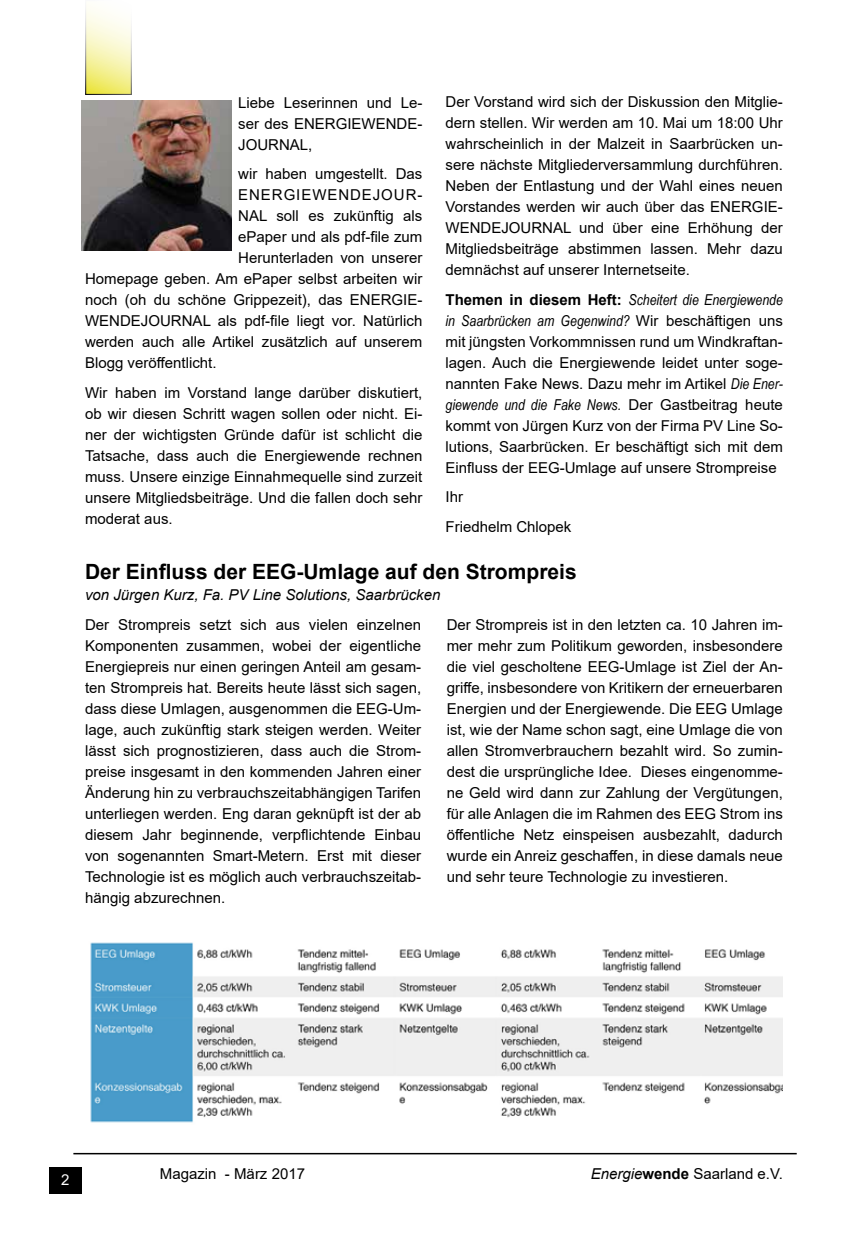
<style>
.page{position:relative;width:868px;height:1238px;background:#fff}
.page>*{position:absolute;margin:0;border:0;box-sizing:border-box;transform-origin:0 0}
.t1{font:700 21px "Arial";color:#000}
.t2{font:15px/21px "Arial";color:#000;text-align:justify}
.t3{font:italic 15px/21px "Arial Narrow";color:#000}
.t4{font:italic 15px "Arial";color:#000}
.t5{font:15px "Arial";letter-spacing:.06em;color:#000}
.t6{font:15px "Arial";color:#fff}
.s1{font-family:"Arial";font-weight:700;font-style:normal}
.s2{font-family:"Arial";font-style:normal}
.s3{font-family:"Arial Narrow";font-style:italic}
.s4{font-style:italic}
.s5{font-weight:700}
</style>
<div class="page">
<img style="left:82px;top:100px;width:150px;height:151px">
<hr style="left:73px;top:1152px;width:723px;height:2px;background:#000">
<div style="left:49px;top:1167px;width:33px;height:26px;background:#000"></div>
<svg style="left:87px;top:8px;width:43px;height:85px"></svg>
<img style="left:90px;top:942px;width:692px;height:181px">
<p class="t2" style="left:238px;top:92px;width:186px">Liebe Leserinnen und Le&shy;ser des ENERGIEWENDE-JOURNAL,</p>
<p class="t2" style="left:238px;top:163px;width:186px">wir haben umgestellt. Das</p>
<p class="t5" style="left:238px;top:185px;width:186px">ENERGIEWENDEJOUR-</p>
<p class="t2" style="left:238px;top:205px;width:186px">NAL soll es zukünftig als</p>
<p class="t2" style="left:238px;top:226px;width:186px">ePaper und als pdf-file zum</p>
<p class="t2" style="left:238px;top:247px;width:186px">Herunterladen von unserer</p>
<p class="t2" style="left:85px;top:268px;width:339px">Homepage geben. Am ePaper selbst arbeiten wir</p>
<p class="t2" style="left:85px;top:289px;width:339px">noch (oh du schöne Grippezeit), das ENERGIE-</p>
<p class="t2" style="left:85px;top:310px;width:339px">WENDEJOURNAL als pdf-file liegt vor. Natürlich</p>
<p class="t2" style="left:85px;top:331px;width:339px">werden auch alle Artikel zusätzlich auf unserem</p>
<p class="t2" style="left:85px;top:352px;width:133px">Blogg veröffentlicht.</p>
<p class="t2" style="left:85px;top:382px;width:339px">Wir haben im Vorstand lange darüber diskutiert, ob wir diesen Schritt wagen sollen oder nicht. Ei&shy;ner der wichtigsten Gründe dafür ist schlicht die Tatsache, dass auch die Energiewende rechnen muss. Unsere einzige Einnahmequelle sind zurzeit unsere Mitgliedsbeiträge. Und die fallen doch sehr moderat aus.</p>
<p class="t2" style="left:445px;top:91px;width:339px">Der Vorstand wird sich der Diskussion den Mitglie&shy;dern stellen. Wir werden am 10. Mai um 18:00 Uhr wahrscheinlich in der Malzeit in Saarbrücken un&shy;sere nächste Mitgliederversammlung durchführen.<br>Neben der Entlastung und der Wahl eines neuen Vorstandes werden wir auch über das ENERGIE-WENDEJOURNAL und über eine Erhöhung der Mitgliedsbeiträge abstimmen lassen. Mehr dazu demnächst auf unserer Internetseite.</p>
<p class="t3" style="left:445px;top:289px;width:339px"><span class="s1">Themen in diesem Heft:</span> Scheitert die Energiewende in Saarbrücken am Gegenwind? <span class="s2">Wir beschäftigen uns</span></p>
<p class="t2" style="left:445px;top:331px;width:339px">mit jüngsten Vorkommnissen rund um Windkraftan&shy;lagen. Auch die Energiewende leidet unter soge&shy;nannten Fake News. Dazu mehr im Artikel <span class="s3">Die Ener-</span></p>
<p class="t3" style="left:445px;top:394px;width:339px">giewende und die Fake News. <span class="s2">Der Gastbeitrag heute</span></p>
<p class="t2" style="left:445px;top:415px;width:339px">kommt von Jürgen Kurz von der Firma PV Line So&shy;lutions, Saarbrücken. Er beschäftigt sich mit dem Einfluss der EEG-Umlage auf unsere Strompreise</p>
<p class="t2" style="left:445px;top:482px;width:127px;line-height:29.5px">Ihr<br>Friedhelm Chlopek</p>
<h1 class="t1" style="left:85px;top:557px;width:493px">Der Einfluss der EEG-Umlage auf den Strompreis</h1>
<p class="t4" style="left:85px;top:585px;width:357px">von Jürgen Kurz, Fa. PV Line Solutions, Saarbrücken</p>
<p class="t2" style="left:85px;top:614px;width:337px">Der Strompreis setzt sich aus vielen einzelnen Komponenten zusammen, wobei der eigentliche Energiepreis nur einen geringen Anteil am gesam&shy;ten Strompreis hat. Bereits heute lässt sich sagen, dass diese Umlagen, ausgenommen die EEG-Um&shy;lage, auch zukünftig stark steigen werden. Weiter lässt sich prognostizieren, dass auch die Strom&shy;preise insgesamt in den kommenden Jahren einer Änderung hin zu verbrauchszeitabhängigen Tarifen unterliegen werden. Eng daran geknüpft ist der ab diesem Jahr beginnende, verpflichtende Einbau von sogenannten Smart-Metern. Erst mit dieser Technologie ist es möglich auch verbrauchszeitab&shy;hängig abzurechnen.</p>
<p class="t2" style="left:446px;top:614px;width:337px">Der Strompreis ist in den letzten ca. 10 Jahren im&shy;mer mehr zum Politikum geworden, insbesondere die viel gescholtene EEG-Umlage ist Ziel der An&shy;griffe, insbesondere von Kritikern der erneuerbaren Energien und der Energiewende. Die EEG Umlage ist, wie der Name schon sagt, eine Umlage die von allen Stromverbrauchern bezahlt wird. So zumin&shy;dest die ursprüngliche Idee. Dieses eingenomme&shy;ne Geld wird dann zur Zahlung der Vergütungen, für alle Anlagen die im Rahmen des EEG Strom ins öffentliche Netz einspeisen ausbezahlt, dadurch wurde ein Anreiz geschaffen, in diese damals neue und sehr teure Technologie zu investieren.</p>
<p class="t6" style="left:61px;top:1169px;width:10px">2</p>
<p class="t2" style="left:160px;top:1162px;width:147px">Magazin - März 2017</p>
<p class="t2" style="left:590px;top:1162px;width:194px"><span class="s4">Energie</span><span class="s5">wende</span> Saarland e.V.</p>
</div>
